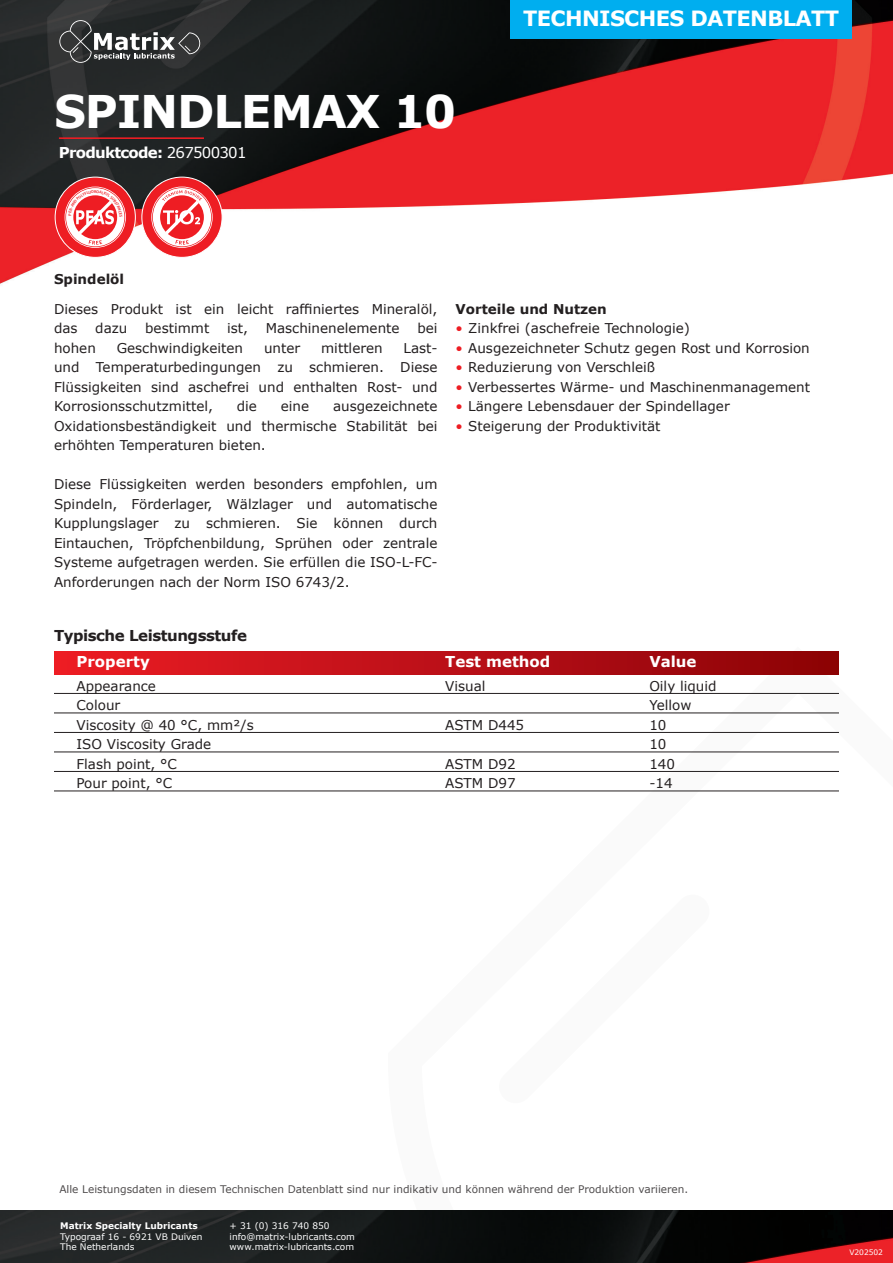
<style>
.page{position:relative;width:893px;height:1263px;background:#fff}
.page>*{position:absolute;margin:0;border:0;box-sizing:border-box;transform-origin:0 0}
.t1{font:700 45px "Verdana";letter-spacing:-.025em;color:#fff}
.t2{font:700 21px "Verdana";letter-spacing:-.03em;color:#fff}
.t3{font:700 15px "Verdana";color:#fff}
.t4{font:700 15px "Verdana";letter-spacing:-.03em;color:#231f20}
.t5{font:700 15px "Verdana";letter-spacing:-.05em;color:#fff}
.t6{font:13.5px/19.5px "Verdana";color:#231f20;text-align:justify}
.t7{font:700 13.5px "Verdana";color:#231f20}
.t8{font:10.5px "Verdana";color:#231f20}
.t9{font:9px/10.5px "Verdana";color:#fff}
.t10{font:700 9px "Verdana";color:#fff}
.t11{font:7.5px "Verdana";color:#fff}
.s1{font-weight:400}
.s2{color:#ee1d23}
</style>
<div class="page">
<img style="left:0;top:0;width:893px;height:284px">
<svg style="left:388px;top:674px;width:505px;height:537px"></svg>
<div style="left:510px;top:0;width:342px;height:38px;background:#00aeef"></div>
<svg style="left:59px;top:20px;width:141px;height:43px;background:#4f5152"></svg>
<img style="left:0;top:1211px;width:893px;height:52px">
<div style="left:54px;top:651px;width:785px;height:23px;background:linear-gradient(to right,#ec1d26,#8a0207)"></div>
<hr style="left:54px;top:693px;width:785px;height:1px;background:#231f20">
<hr style="left:54px;top:713px;width:785px;height:1px;background:#231f20">
<hr style="left:54px;top:732px;width:785px;height:1px;background:#231f20">
<hr style="left:54px;top:752px;width:785px;height:1px;background:#231f20">
<hr style="left:54px;top:771px;width:785px;height:1px;background:#231f20">
<hr style="left:54px;top:791px;width:785px;height:1px;background:#231f20">
<hr style="left:59px;top:137px;width:145px;height:2px;background:#ee1d23">
<svg style="left:55px;top:177px;width:168px;height:81px"></svg>
<h1 class="t1" style="left:54px;top:83px;width:404px">SPINDLEMAX 10</h1>
<p class="t5" style="left:59px;top:143px;width:189px">Produktcode: <span class="s1">267500301</span></p>
<p class="t7" style="left:54px;top:270px;width:72px">Spindelöl</p>
<h2 class="t2" style="left:523px;top:5px;width:318px">TECHNISCHES DATENBLATT</h2>
<p class="t6" style="left:54px;top:299px;width:385px">Dieses Produkt ist ein leicht raffiniertes Mineralöl, das</p>
<p class="t6" style="left:95px;top:319px;width:34px">dazu</p>
<p class="t6" style="left:145px;top:319px;width:66px">bestimmt</p>
<p class="t6" style="left:227px;top:319px;width:22px">ist,</p>
<p class="t6" style="left:266px;top:319px;width:135px">Maschinenelemente</p>
<p class="t6" style="left:417px;top:319px;width:22px">bei</p>
<p class="t6" style="left:54px;top:338px;width:43px">hohen</p>
<p class="t6" style="left:117px;top:338px;width:128px">Geschwindigkeiten</p>
<p class="t6" style="left:264px;top:338px;width:38px">unter</p>
<p class="t6" style="left:321px;top:338px;width:63px">mittleren</p>
<p class="t6" style="left:54px;top:338px;width:385px;text-indent:350px">Last&shy;und Temperaturbedingungen zu schmieren. Diese Flüssigkeiten sind aschefrei und enthalten Rost- und Korrosionsschutzmittel,</p>
<p class="t6" style="left:54px;top:397px;width:385px;text-indent:279px">ausgezeichnete Oxidationsbeständigkeit und thermische Stabilität bei erhöhten Temperaturen bieten.</p>
<p class="t6" style="left:54px;top:475px;width:385px">Diese Flüssigkeiten werden besonders empfohlen, um Spindeln, Förderlager, Wälzlager und automatische Kupplungslager zu schmieren. Sie können durch Eintauchen, Tröpfchenbildung, Sprühen oder zentrale Systeme aufgetragen werden. Sie erfüllen die ISO-L-FC-Anforderungen nach der Norm ISO 6743/2.</p>
<p class="t6" style="left:237px;top:397px;width:22px">die</p>
<p class="t6" style="left:281px;top:397px;width:30px">eine</p>
<p class="t7" style="left:455px;top:300px;width:153px">Vorteile und Nutzen</p>
<p class="t6" style="left:455px;top:319px;width:236px"><span class="s2">•</span> Zinkfrei (aschefreie Technologie)</p>
<p class="t6" style="left:455px;top:338px;width:356px"><span class="s2">•</span> Ausgezeichneter Schutz gegen Rost und Korrosion</p>
<p class="t6" style="left:455px;top:358px;width:201px"><span class="s2">•</span> Reduzierung von Verschleiß</p>
<p class="t6" style="left:455px;top:377px;width:356px"><span class="s2">•</span> Verbessertes Wärme- und Maschinenmanagement</p>
<p class="t6" style="left:455px;top:397px;width:276px"><span class="s2">•</span> Längere Lebensdauer der Spindellager</p>
<p class="t6" style="left:455px;top:416px;width:207px"><span class="s2">•</span> Steigerung der Produktivität</p>
<p class="t4" style="left:54px;top:626px;width:195px">Typische Leistungsstufe</p>
<p class="t3" style="left:76px;top:652px;width:75px">Property</p>
<p class="t3" style="left:445px;top:652px;width:107px">Test method</p>
<p class="t3" style="left:649px;top:652px;width:49px">Value</p>
<p class="t6" style="left:76px;top:676px;width:81px">Appearance</p>
<p class="t6" style="left:445px;top:676px;width:42px">Visual</p>
<p class="t6" style="left:649px;top:676px;width:69px">Oily liquid</p>
<p class="t6" style="left:76px;top:696px;width:45px">Colour</p>
<p class="t6" style="left:649px;top:696px;width:44px">Yellow</p>
<p class="t6" style="left:76px;top:715px;width:179px">Viscosity @ 40 °C, mm²/s</p>
<p class="t6" style="left:445px;top:715px;width:81px">ASTM D445</p>
<p class="t6" style="left:649px;top:715px;width:19px">10</p>
<p class="t6" style="left:76px;top:735px;width:136px">ISO Viscosity Grade</p>
<p class="t6" style="left:649px;top:735px;width:19px">10</p>
<p class="t6" style="left:76px;top:754px;width:102px">Flash point, °C</p>
<p class="t6" style="left:445px;top:754px;width:72px">ASTM D92</p>
<p class="t6" style="left:649px;top:754px;width:27px">140</p>
<p class="t6" style="left:76px;top:774px;width:97px">Pour point, °C</p>
<p class="t6" style="left:445px;top:774px;width:72px">ASTM D97</p>
<p class="t6" style="left:649px;top:774px;width:25px">-14</p>
<p class="t8" style="left:59px;top:1183px;width:630px">Alle Leistungsdaten in diesem Technischen Datenblatt sind nur indikativ und können während der Produktion variieren.</p>
<p class="t10" style="left:60px;top:1220px;width:139px">Matrix Specialty Lubricants</p>
<p class="t9" style="left:60px;top:1231px;width:144px">Typograaf 16 - 6921 VB Duiven<br>The Netherlands</p>
<p class="t9" style="left:230px;top:1221px;width:127px">+ 31 (0) 316 740 850 info@matrix-lubricants.com www.matrix-lubricants.com</p>
<p class="t11" style="left:849px;top:1247px;width:35px">V202502</p>
</div>
